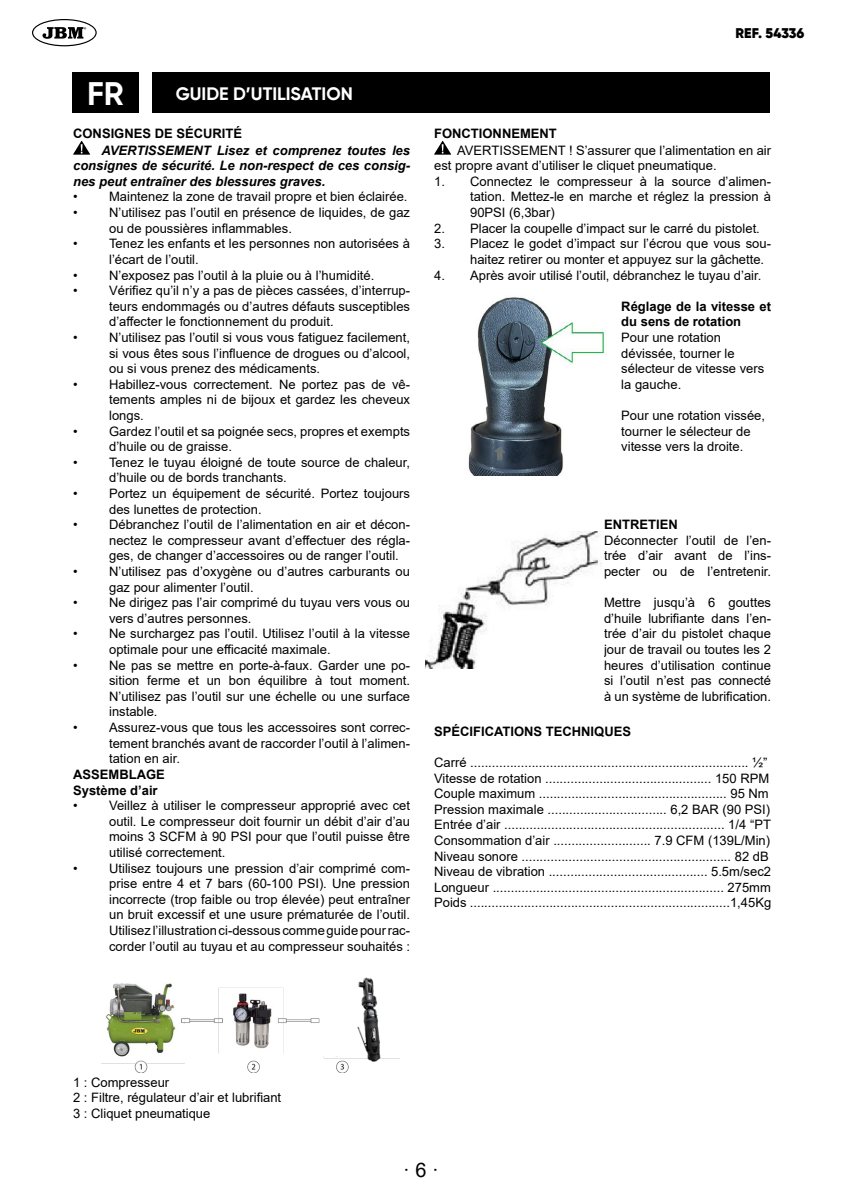
<style>
.page{position:relative;width:842px;height:1191px;background:#fff}
.page>*{position:absolute;margin:0;border:0;box-sizing:border-box;transform-origin:0 0}
.t1{font:700 32.6px "Gilroy";color:#fff}
.t2{font:20px "Arial";color:#000}
.t3{font:700 18px "Gilroy";color:#fff}
.t4{font:900 14px "Gilroy";color:#000}
.t5{font:13px/15.6px "Arial";color:#000}
.t6{font:700 13px/15.6px "Arial";color:#000}
.t7{font:italic 700 13px/15.6px "Arial";color:#000;text-align:justify}
</style>
<div class="page">
<svg style="left:32px;top:19px;width:65px;height:27px"></svg>
<svg style="left:73px;top:141px;width:17px;height:14px"></svg>
<img style="left:101px;top:983px;width:298px;height:89px">
<svg style="left:434px;top:141px;width:17px;height:14px"></svg>
<img style="left:468px;top:297px;width:138px;height:178px">
<img style="left:425px;top:531px;width:177px;height:138px">
<div style="left:322px;top:968px;width:99px;height:87px;background:#fff"></div>
<div style="left:72px;top:72px;width:67px;height:41px;background:#000"></div>
<div style="left:153px;top:72px;width:617px;height:41px;background:#000"></div>
<img style="left:345px;top:977px;width:53px;height:91px">
<h1 class="t1" style="left:87px;top:73px;width:38px">FR</h1>
<h3 class="t3" style="left:176px;top:83px;width:179px">GUIDE D’UTILISATION</h3>
<p class="t6" style="left:73px;top:126px;width:171px">CONSIGNES DE SÉCURITÉ</p>
<p class="t7" style="left:73px;top:143px;width:339px;text-indent:28px">AVERTISSEMENT Lisez et comprenez toutes les consignes de sécurité. Le non-respect de ces consig&shy;nes peut entraîner des blessures graves.</p>
<p class="t5" style="left:73px;top:189px;width:6px">•</p>
<p class="t5" style="left:109px;top:189px;width:300px">Maintenez la zone de travail propre et bien éclairée.</p>
<p class="t5" style="left:73px;top:205px;width:6px">•</p>
<p class="t5" style="left:109px;top:205px;width:302px">N’utilisez pas l’outil en présence de liquides, de gaz ou de poussières inflammables.</p>
<p class="t5" style="left:73px;top:236px;width:6px">•</p>
<p class="t5" style="left:109px;top:236px;width:302px">Tenez les enfants et les personnes non autorisées à l’écart de l’outil.</p>
<p class="t5" style="left:73px;top:267px;width:6px">•</p>
<p class="t5" style="left:109px;top:267px;width:267px">N’exposez pas l’outil à la pluie ou à l’humidité.</p>
<p class="t5" style="left:73px;top:283px;width:6px">•</p>
<p class="t5" style="left:109px;top:283px;width:302px;text-align:justify">Vérifiez qu’il n’y a pas de pièces cassées, d’interrup&shy;teurs endommagés ou d’autres défauts susceptibles d’affecter le fonctionnement du produit.</p>
<p class="t5" style="left:73px;top:329px;width:6px">•</p>
<p class="t5" style="left:109px;top:329px;width:302px;text-align:justify">N’utilisez pas l’outil si vous vous fatiguez facilement, si vous êtes sous l’influence de drogues ou d’alcool, ou si vous prenez des médicaments.</p>
<p class="t5" style="left:73px;top:376px;width:6px">•</p>
<p class="t5" style="left:109px;top:376px;width:302px;text-align:justify">Habillez-vous correctement. Ne portez pas de vê&shy;tements amples ni de bijoux et gardez les cheveux longs.</p>
<p class="t5" style="left:73px;top:423px;width:6px">•</p>
<p class="t5" style="left:109px;top:423px;width:302px">Gardez l’outil et sa poignée secs, propres et exempts d’huile ou de graisse.</p>
<p class="t5" style="left:73px;top:454px;width:6px">•</p>
<p class="t5" style="left:109px;top:454px;width:302px">Tenez le tuyau éloigné de toute source de chaleur, d’huile ou de bords tranchants.</p>
<p class="t5" style="left:73px;top:485px;width:6px">•</p>
<p class="t5" style="left:109px;top:485px;width:302px">Portez un équipement de sécurité. Portez toujours des lunettes de protection.</p>
<p class="t5" style="left:73px;top:517px;width:6px">•</p>
<p class="t5" style="left:109px;top:517px;width:302px;text-align:justify">Débranchez l’outil de l’alimentation en air et décon&shy;nectez le compresseur avant d’effectuer des régla&shy;ges, de changer d’accessoires ou de ranger l’outil.</p>
<p class="t5" style="left:73px;top:563px;width:6px">•</p>
<p class="t5" style="left:109px;top:563px;width:302px">N’utilisez pas d’oxygène ou d’autres carburants ou gaz pour alimenter l’outil.</p>
<p class="t5" style="left:73px;top:595px;width:6px">•</p>
<p class="t5" style="left:109px;top:595px;width:302px">Ne dirigez pas l’air comprimé du tuyau vers vous ou vers d’autres personnes.</p>
<p class="t5" style="left:73px;top:626px;width:6px">•</p>
<p class="t5" style="left:109px;top:626px;width:302px">Ne surchargez pas l’outil. Utilisez l’outil à la vitesse optimale pour une efficacité maximale.</p>
<p class="t5" style="left:73px;top:657px;width:6px">•</p>
<p class="t5" style="left:109px;top:657px;width:302px;text-align:justify">Ne pas se mettre en porte-à-faux. Garder une po&shy;sition ferme et un bon équilibre à tout moment.<br>N’utilisez pas l’outil sur une échelle ou une surface instable.</p>
<p class="t5" style="left:73px;top:719px;width:6px">•</p>
<p class="t5" style="left:109px;top:719px;width:302px;text-align:justify">Assurez-vous que tous les accessoires sont correc&shy;tement branchés avant de raccorder l’outil à l’alimen&shy;tation en air.</p>
<p class="t6" style="left:73px;top:766px;width:93px">ASSEMBLAGE<br>Système d’air</p>
<p class="t5" style="left:73px;top:797px;width:6px">•</p>
<p class="t5" style="left:109px;top:797px;width:302px;text-align:justify">Veillez à utiliser le compresseur approprié avec cet outil. Le compresseur doit fournir un débit d’air d’au moins 3 SCFM à 90 PSI pour que l’outil puisse être utilisé correctement.</p>
<p class="t5" style="left:73px;top:860px;width:6px">•</p>
<p class="t5" style="left:109px;top:860px;width:302px;text-align:justify">Utilisez toujours une pression d’air comprimé com&shy;prise entre 4 et 7 bars (60-100 PSI). Une pression incorrecte (trop faible ou trop élevée) peut entraîner un bruit excessif et une usure prématurée de l’outil.<br>Utilisez l’illustration ci-dessous comme guide pour rac&shy;corder l’outil au tuyau et au compresseur souhaités :</p>
<p class="t4" style="left:735px;top:25px;width:70px">REF. 54336</p>
<p class="t6" style="left:434px;top:126px;width:124px">FONCTIONNEMENT</p>
<p class="t5" style="left:434px;top:142px;width:338px;text-indent:23px">AVERTISSEMENT ! S’assurer que l’alimentation en air est propre avant d’utiliser le cliquet pneumatique.</p>
<p class="t5" style="left:470px;top:173px;width:302px;text-align:justify;text-indent:-36px">1. Connectez le compresseur à la source d’alimen&shy;tation. Mettez-le en marche et réglez la pression à 90PSI (6,3bar)</p>
<p class="t5" style="left:434px;top:220px;width:327px">2. Placer la coupelle d’impact sur le carré du pistolet.</p>
<p class="t5" style="left:470px;top:236px;width:302px;text-indent:-36px">3. Placez le godet d’impact sur l’écrou que vous sou&shy;haitez retirer ou monter et appuyez sur la gâchette.</p>
<p class="t5" style="left:434px;top:267px;width:329px">4. Après avoir utilisé l’outil, débranchez le tuyau d’air.</p>
<p class="t6" style="left:621px;top:298px;width:151px">Réglage de la vitesse et du sens de rotation</p>
<p class="t5" style="left:621px;top:329px;width:145px">Pour une rotation dévissée, tourner le sélecteur de vitesse vers la gauche.</p>
<p class="t5" style="left:621px;top:407px;width:145px">Pour une rotation vissée, tourner le sélecteur de vitesse vers la droite.</p>
<p class="t6" style="left:604px;top:517px;width:75px">ENTRETIEN</p>
<p class="t5" style="left:604px;top:532px;width:169px;text-align:justify">Déconnecter l’outil de l’en&shy;trée d’air avant de l’ins&shy;pecter ou de l’entretenir.</p>
<p class="t5" style="left:604px;top:595px;width:169px;text-align:justify">Mettre jusqu’à 6 gouttes d’huile lubrifiante dans l’en&shy;trée d’air du pistolet chaque jour de travail ou toutes les 2 heures d’utilisation continue si l’outil n’est pas connecté à un système de lubrification.</p>
<p class="t6" style="left:434px;top:723px;width:198px">SPÉCIFICATIONS TECHNIQUES</p>
<p class="t5" style="left:434px;top:754px;width:339px">Carré ............................................................................. ½” Vitesse de rotation .............................................. 150 RPM Couple maximum .................................................... 95 Nm Pression maximale ................................. 6,2 BAR (90 PSI)<br>Entrée d’air ............................................................. 1/4 “PT Consommation d’air ........................... 7.9 CFM (139L/Min)<br>Niveau sonore .......................................................... 82 dB Niveau de vibration ............................................ 5.5m/sec2<br>Longueur ................................................................ 275mm Poids ........................................................................1,45Kg</p>
<p class="t5" style="left:73px;top:1074px;width:210px">1 : Compresseur<br>2 : Filtre, régulateur d’air et lubrifiant<br>3 : Cliquet pneumatique</p>
<h2 class="t2" style="left:403px;top:1156px;width:37px">· 6 ·</h2>
</div>
